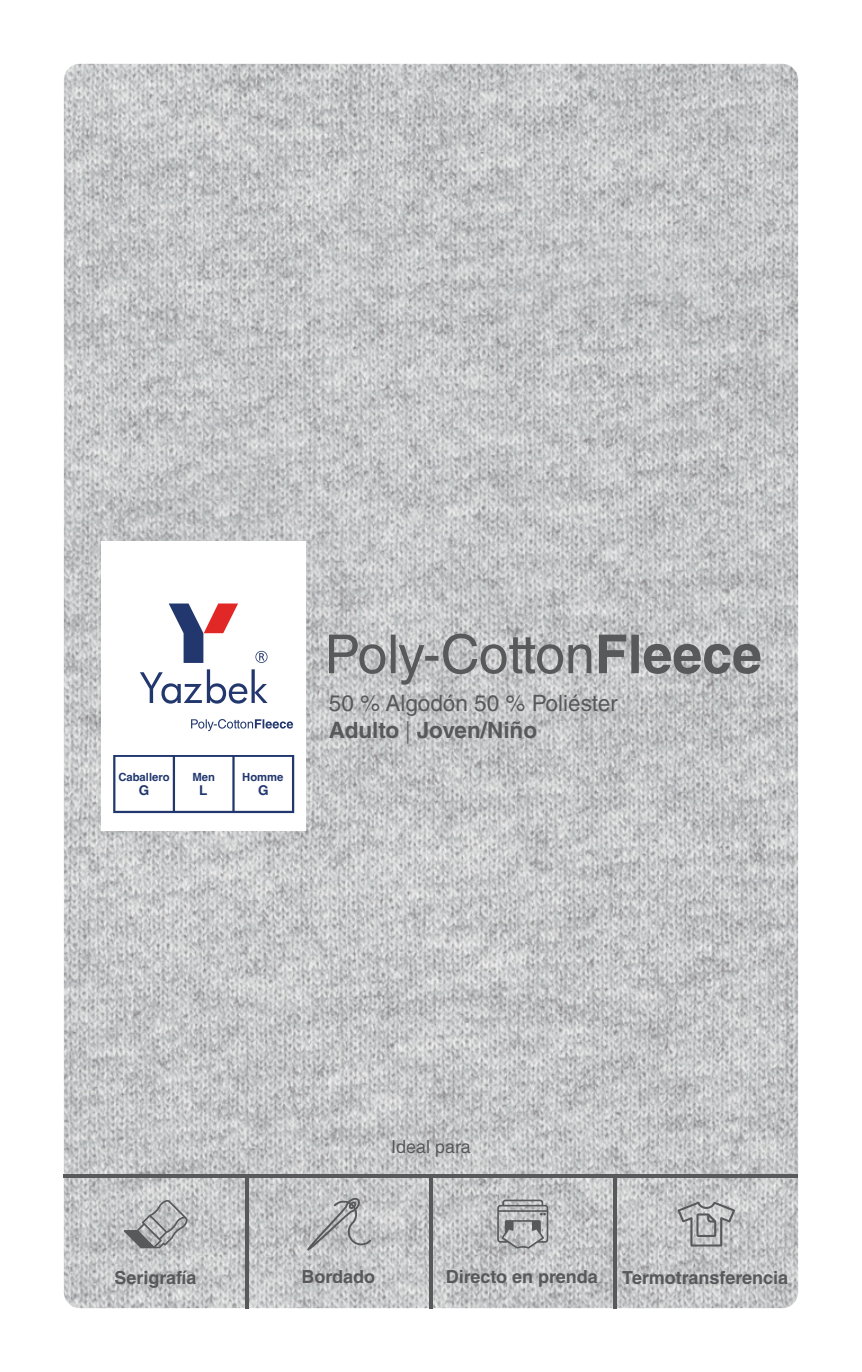
<style>
.page{position:relative;width:862px;height:1372px;background:#fff}
.page>*{position:absolute;margin:0;border:0;box-sizing:border-box;transform-origin:0 0}
.t1{font:22.5px/27px "Helvetica LT Std";color:#58595b}
.t2{font:700 18px "Helvetica LT Std";color:#58595b}
.t3{font:18px "Helvetica LT Std";color:#58595b}
.t4{font:700 13.5px "Helvetica";color:#21376e}
.t5{font:700 11.25px "Helvetica";color:#21376e}
.s1{font-weight:700}
.s2{font-weight:300}
</style>
<div class="page">
<img style="left:64px;top:64px;width:733px;height:1243px">
<svg style="left:329px;top:633px;width:431px;height:51px;background:#a6a7a8"></svg>
<svg style="left:306px;top:1197px;width:65px;height:53px;background:#b4b5b6"></svg>
<svg style="left:497px;top:1199px;width:51px;height:49px;background:#a5a6a8"></svg>
<svg style="left:677px;top:1201px;width:57px;height:45px;background:#afb0b1"></svg>
<svg style="left:124px;top:1198px;width:63px;height:50px;background:#adaeb0"></svg>
<hr style="left:64px;top:1174px;width:733px;height:3px;background:#58595b">
<hr style="left:246px;top:1174px;width:3px;height:133px;background:#58595b">
<hr style="left:429px;top:1174px;width:3px;height:133px;background:#58595b">
<hr style="left:612px;top:1174px;width:3px;height:133px;background:#58595b">
<div style="left:101px;top:754px;width:205px;height:77px;background:#fff"></div>
<svg style="left:113px;top:755px;width:181px;height:58px"></svg>
<div style="left:101px;top:541px;width:205px;height:213px;background:#fff"></div>
<svg style="left:140px;top:603px;width:127px;height:100px"></svg>
<svg style="left:191px;top:719px;width:102px;height:12px"></svg>
<p class="t5" style="left:118px;top:770px;width:53px">Caballero</p>
<p class="t4" style="left:139px;top:782px;width:12px">G</p>
<p class="t5" style="left:192px;top:770px;width:24px">Men</p>
<p class="t4" style="left:199px;top:782px;width:10px">L</p>
<p class="t5" style="left:242px;top:770px;width:43px">Homme</p>
<p class="t4" style="left:258px;top:782px;width:12px">G</p>
<p class="t1" style="left:329px;top:690px;width:290px">50 % Algodón 50 % Poliéster<br><span class="s1">Adulto</span> <span class="s2">|</span> <span class="s1">Joven/Niño</span></p>
<p class="t3" style="left:391px;top:1136px;width:81px">Ideal para</p>
<p class="t2" style="left:114px;top:1266px;width:83px">Serigrafía</p>
<p class="t2" style="left:301px;top:1265px;width:75px">Bordado</p>
<p class="t2" style="left:445px;top:1265px;width:153px">Directo en prenda</p>
<p class="t2" style="left:621px;top:1266px;width:167px">Termotransferencia</p>
</div>
